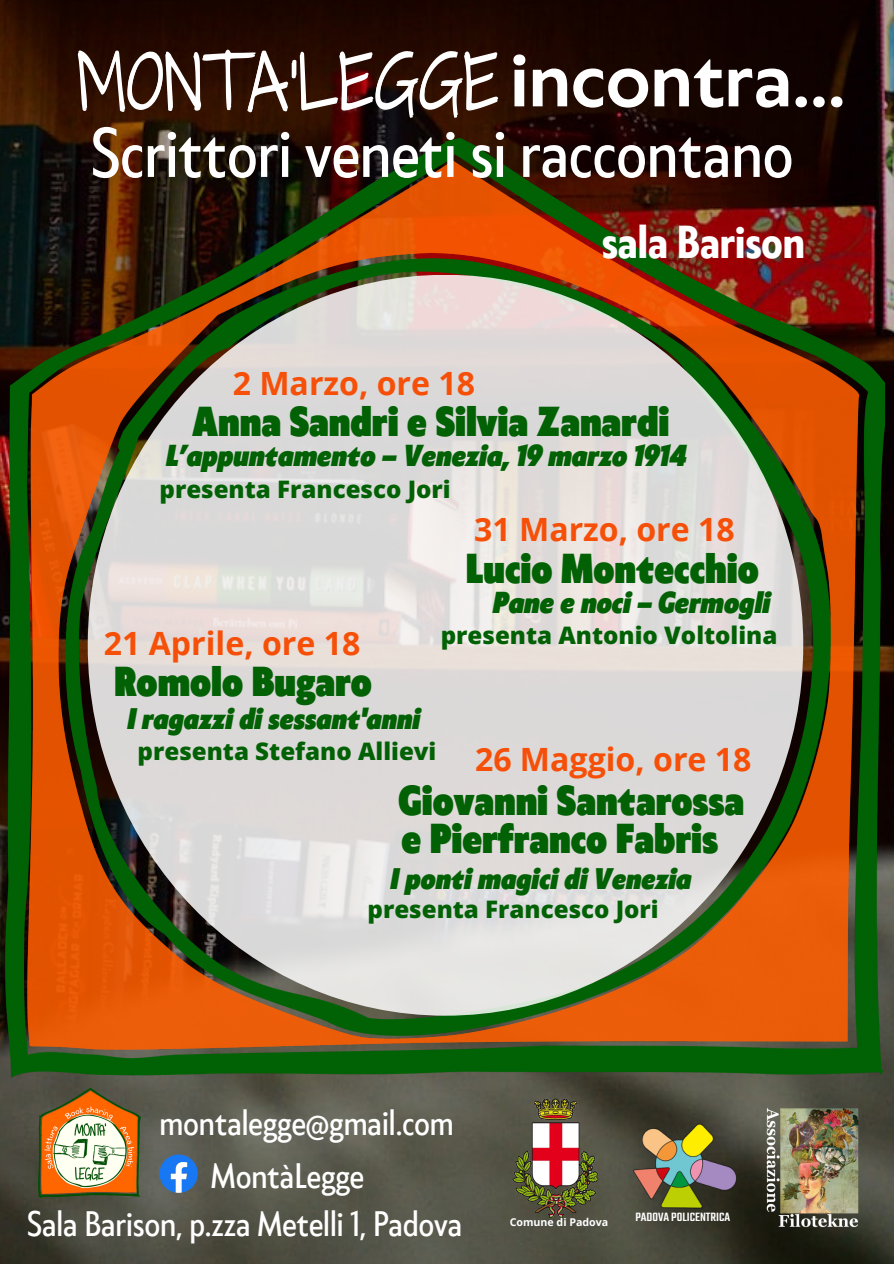
<style>
.page{position:relative;width:894px;height:1264px;background:#fff}
.page>*{position:absolute;margin:0;border:0;box-sizing:border-box;transform-origin:0 0}
.t1{font:67.95px "Shadows Into Light Two";color:#fff}
.t2{font:65.4px "Klein Condensed";color:#fff}
.t3{font:700 43.35px "Klein Condensed";color:#fff}
.t4{font:900 39.3px/38.2px "Klein Condensed";color:#026104}
.t5{font:900 39.15px "Klein Condensed";color:#026104}
.t6{font:33.3px "Klein Condensed";color:#fff}
.t7{font:700 32.1px "Open Sans";color:#f65008}
.t8{font:italic 900 28.5px "Klein Condensed";color:#026104}
.t9{font:italic 900 27.9px "Klein Condensed";color:#026104}
.t10{font:800 24.15px "Open Sans";color:#026104}
.t11{font:500 13.2px "Teko";color:#fff}
.t12{font:700 10.65px "Open Sans";color:#fff}
.s1{font-family:"Klein Text";font-weight:700;font-size:65.7px}
.s2{font-weight:700;font-size:32.1px;color:#f65008}
</style>
<div class="page">
<img style="left:0;top:0;width:893px;height:1263px">
<img style="left:0;top:120px;width:883px;height:1010px">
<svg style="left:88px;top:275px;width:715px;height:740px;background:#dfdcda"></svg>
<img style="left:38px;top:1088px;width:103px;height:109px">
<img style="left:632px;top:1123px;width:105px;height:85px">
<img style="left:765px;top:1107px;width:93px;height:119px">
<img style="left:479px;top:1062px;width:153px;height:156px">
<svg style="left:159px;top:1154px;width:39px;height:38px"></svg>
<h1 class="t1" style="left:76px;top:35px;width:770px">MONTA'LEGGE <span class="s1">incontra...</span></h1>
<h2 class="t2" style="left:91px;top:119px;width:703px">Scrittori veneti si raccontano</h2>
<h3 class="t7" style="left:233px;top:361px;width:244px">2 Marzo, ore 18</h3>
<h3 class="t3" style="left:601px;top:220px;width:205px">sala Barison</h3>
<h3 class="t5" style="left:192px;top:401px;width:479px">Anna Sandri e Silvia Zanardi</h3>
<p class="t8" style="left:166px;top:440px;width:522px">L’appuntamento – Venezia, 19 marzo 1914</p>
<p class="t10" style="left:159px;top:472px;width:293px">presenta Francesco Jori</p>
<h3 class="t7" style="left:474px;top:507px;width:262px">31 Marzo, ore 18</h3>
<h3 class="t5" style="left:465px;top:548px;width:294px">Lucio Montecchio</h3>
<p class="t8" style="left:493px;top:588px;width:279px">Pane e noci – Germogli</p>
<p class="t10" style="left:440px;top:617px;width:338px">presenta Antonio Voltolina</p>
<h3 class="t7" style="left:104px;top:620px;width:258px">21 Aprile, ore 18</h3>
<h3 class="t5" style="left:114px;top:662px;width:259px">Romolo Bugaro</h3>
<p class="t9" style="left:127px;top:704px;width:294px">I ragazzi di sessant'anni</p>
<p class="t10" style="left:138px;top:734px;width:615px">presenta Stefano Allievi <span class="s2">26 Maggio, ore 18</span></p>
<h3 class="t4" style="left:398px;top:784px;width:347px">Giovanni Santarossa e Pierfranco Fabris</h3>
<p class="t9" style="left:390px;top:864px;width:302px">I ponti magici di Venezia</p>
<p class="t10" style="left:367px;top:892px;width:293px">presenta Francesco Jori</p>
<h3 class="t6" style="left:159px;top:1106px;width:296px">montalegge@gmail.com</h3>
<h3 class="t6" style="left:210px;top:1158px;width:155px">MontàLegge</h3>
<h3 class="t6" style="left:27px;top:1206px;width:436px">Sala Barison, p.zza Metelli 1, Padova</h3>
<p class="t12" style="left:509px;top:1214px;width:100px">Comune di Padova</p>
<p class="t11" style="left:635px;top:1208px;width:96px">PADOVA POLICENTRICA</p>
</div>
